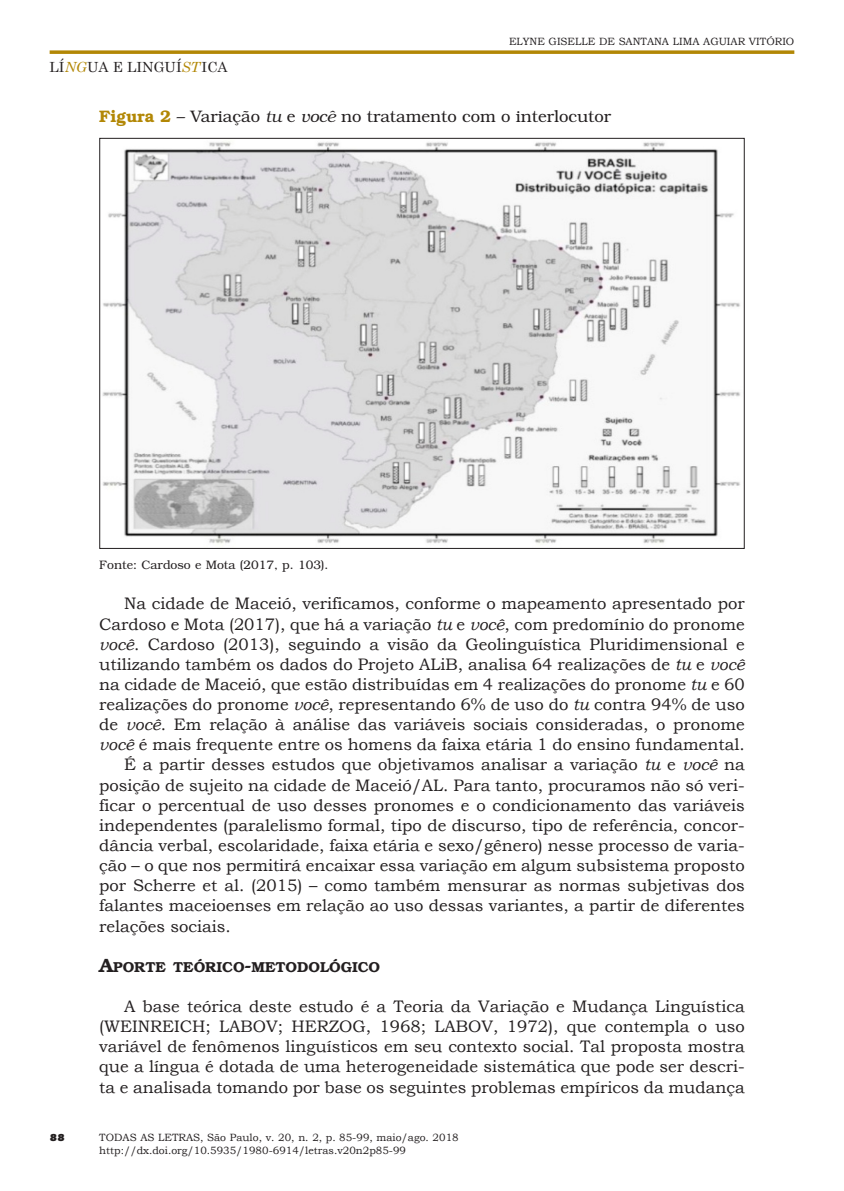
<style>
.page{position:relative;width:844px;height:1191px;background:#fff}
.page>*{position:absolute;margin:0;border:0;box-sizing:border-box;transform-origin:0 0}
.t1{font:17.5px "Times New Roman";color:#000}
.Texto{font:16.62px/20.1px "Bookman Old Style";color:#231f20;text-align:justify}
.Tabela_Tit{font:300 16.62px "Bookman";color:#231f20}
.Subtít_1{font:600 14.35px "Bookman";color:#231f20}
.t2{font:14px "Century Schoolbook";color:#231f20}
.Fonte_fig{font:300 12.25px "Bookman";color:#231f20}
.t3{font:10.5px/12.6px "Bookman Old Style";color:#231f20}
.t4{font:900 10.5px "Itc Eras";color:#231f20}
.s1{font-style:italic;color:#b28705}
.s2{font-style:italic}
.s3{font-weight:600;color:#b28705}
.s4{font-size:19.25px}
</style>
<div class="page">
<svg style="left:50px;top:50px;width:744px;height:4px;background:#bb9523"></svg>
<img style="left:102px;top:141px;width:638px;height:403px">
<p class="t2" style="left:50px;top:55px;width:179px">LÍ<span class="s1">NG</span>UA E LINGUÍ<span class="s1">ST</span>ICA</p>
<p class="t3" style="left:509px;top:35px;width:287px">ELYNE GISELLE DE SANTANA LIMA AGUIAR VITÓRIO</p>
<p class="t1" style="left:93px;top:102px;width:434px">Figura 2: Variação <span class="s2">tu</span> e <span class="s2">você</span> no tratamento com o interlocutor</p>
<p class="Tabela_Tit" style="left:99px;top:107px;width:513px"><span class="s3">Figura 2</span> – Variação <span class="s2">tu</span> e <span class="s2">você</span> no tratamento com o interlocutor</p>
<p class="t4" style="left:50px;top:1131px;width:17px">88</p>
<p class="Fonte_fig" style="left:99px;top:558px;width:231px">Fonte: Cardoso e Mota (2017, p. 103).</p>
<p class="Texto" style="left:99px;top:594px;width:646px;text-indent:25px">Na cidade de Maceió, verificamos, conforme o mapeamento apresentado por Cardoso e Mota (2017), que há a variação <span class="s2">tu</span> e <span class="s2">você</span>, com predomínio do pronome <span class="s2">você</span>. Cardoso (2013), seguindo a visão da Geolinguística Pluridimensional e utilizando também os dados do Projeto ALiB, analisa 64 realizações de <span class="s2">tu</span> e <span class="s2">você </span>na cidade de Maceió, que estão distribuídas em 4 realizações do pronome <span class="s2">tu</span> e 60 realizações do pronome <span class="s2">você</span>, representando 6% de uso do <span class="s2">tu</span> contra 94% de uso de <span class="s2">você</span>. Em relação à análise das variáveis sociais consideradas, o pronome <span class="s2">você</span> é mais frequente entre os homens da faixa etária 1 do ensino fundamental.</p>
<p class="Texto" style="left:99px;top:755px;width:646px;text-indent:25px">É a partir desses estudos que objetivamos analisar a variação <span class="s2">tu</span> e <span class="s2">você</span> na posição de sujeito na cidade de Maceió/AL. Para tanto, procuramos não só veri&shy;ficar o percentual de uso desses pronomes e o condicionamento das variáveis independentes (paralelismo formal, tipo de discurso, tipo de referência, concor&shy;dância verbal, escolaridade, faixa etária e sexo/gênero) nesse processo de varia&shy;ção – o que nos permitirá encaixar essa variação em algum subsistema proposto por Scherre et al. (2015) – como também mensurar as normas subjetivas dos falantes maceioenses em relação ao uso dessas variantes, a partir de diferentes relações sociais.</p>
<p class="Subtít_1" style="left:99px;top:958px;width:282px"><span class="s4">A</span>PORTE TEÓRICO<span class="s4">-</span>METODOLÓGICO</p>
<p class="Texto" style="left:99px;top:996px;width:646px;text-indent:25px">A base teórica deste estudo é a Teoria da Variação e Mudança Linguística (WEINREICH; LABOV; HERZOG, 1968; LABOV, 1972), que contempla o uso variável de fenômenos linguísticos em seu contexto social. Tal proposta mostra que a língua é dotada de uma heterogeneidade sistemática que pode ser descri&shy;ta e analisada tomando por base os seguintes problemas empíricos da mudança</p>
<p class="t3" style="left:99px;top:1131px;width:361px">TODAS AS LETRAS, São Paulo, v. 20, n. 2, p. 85-99, maio/ago. 2018 http://dx.doi.org/10.5935/1980-6914/letras.v20n2p85-99</p>
</div>
